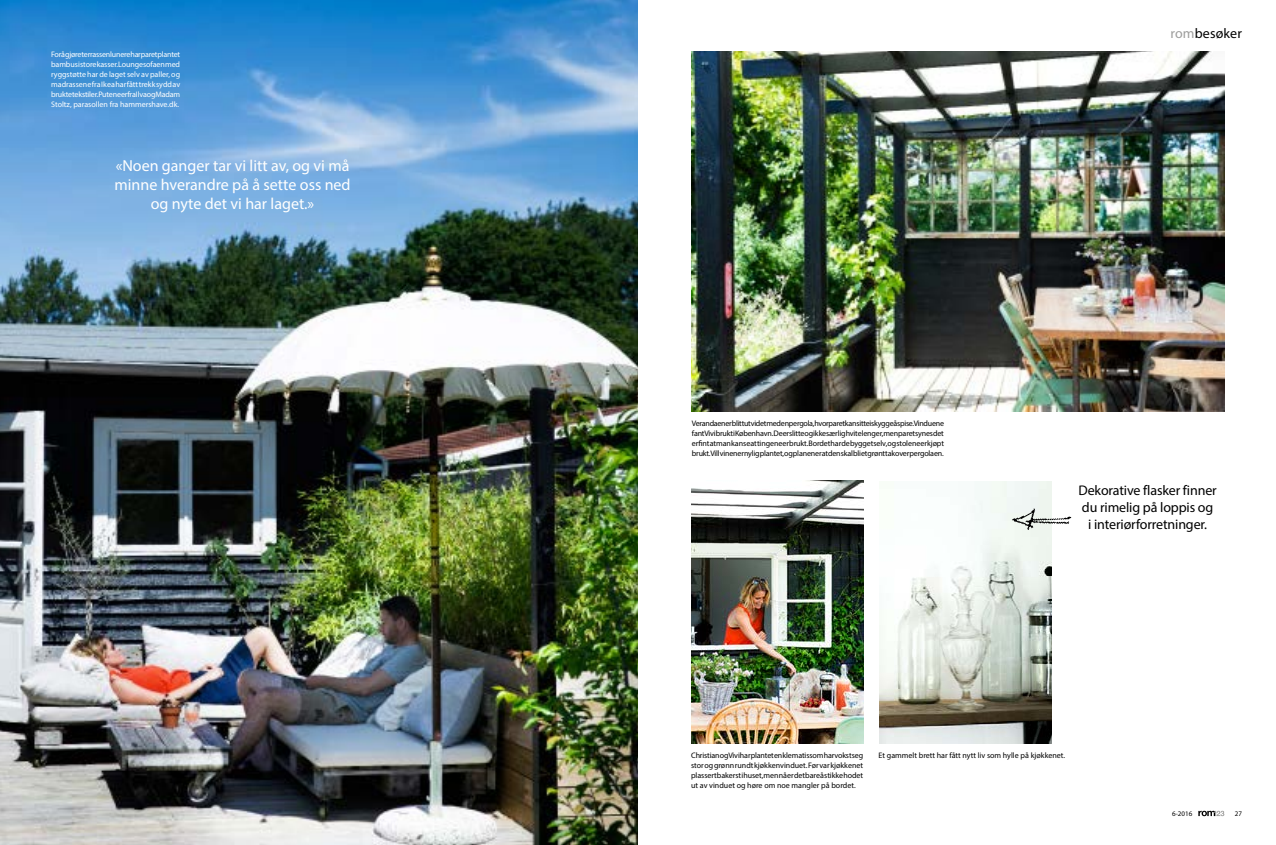
<style>
.page{position:relative;width:1276px;height:845px;background:#fff}
.page>*{position:absolute;margin:0;border:0;box-sizing:border-box;transform-origin:0 0}
.t1{font:16px/19px "Myriad Pro";color:#fff;text-align:center}
.t2{font:14px/17px "Myriad Pro";letter-spacing:-.01em;color:#000;text-align:center}
.t3{font:14px "Myriad Pro";letter-spacing:.01em;color:#000}
.t4{font:8px/10px "Myriad Pro";letter-spacing:-.005em;color:#000;text-align:justify}
.t5{font:8px/10px "Myriad Pro";color:#fff;text-align:justify}
.t6{font:7px "Myriad Pro";color:#000}
.s1{color:#9d9d9c}
</style>
<div class="page">
<svg style="left:1198px;top:810px;width:26px;height:6px"></svg>
<img style="left:0;top:0;width:638px;height:845px">
<img style="left:692px;top:51px;width:532px;height:360px">
<img style="left:692px;top:480px;width:172px;height:264px">
<img style="left:879px;top:481px;width:172px;height:262px">
<img style="left:1006px;top:487px;width:66px;height:66px">
<p class="t5" style="left:51px;top:49px;width:131px">For å gjøre terrassen lunere har paret plantet bambus i store kasser. Loungesofaen med ryggstøtte har de laget selv av paller, og madrassene fra Ikea har fått trekk sydd av brukte tekstiler. Putene er fra Ilva og Madam Stoltz, parasollen fra hammershave.dk.</p>
<h1 class="t1" style="left:114px;top:156px;width:238px">«Noen ganger tar vi litt av, og vi må minne hverandre på å sette oss ned og nyte det vi har laget.»</h1>
<h2 class="t3" style="left:1170px;top:25px;width:73px"><span class="s1">rom</span>besøker</h2>
<p class="t4" style="left:692px;top:419px;width:254px">Verandaen er blitt utvidet med en pergola, hvor paret kan sitte i skygge å spise. Vinduene fant Vivi brukt i København. De er slitte og ikke særlig hvite lenger, men paret synes det er fint at man kan se at tingene er brukt. Bordet har de bygget selv, og stolene er kjøpt brukt. Villvinen er nylig plantet, og planen er at den skal bli et grønt tak over pergolaen.</p>
<h2 class="t2" style="left:1078px;top:481px;width:140px">Dekorative flasker finner du rimelig på loppis og<br>i interiørforretninger.</h2>
<p class="t4" style="left:691px;top:750px;width:173px">Christian og Vivi har plantet en klematis som har vokst seg stor og grønn rundt kjøkkenvinduet. Før var kjøkkenet plassert bakerst i huset, men nå er det bare å stikke hodet ut av vinduet og høre om noe mangler på bordet.</p>
<p class="t4" style="left:878px;top:750px;width:188px">Et gammelt brett har fått nytt liv som hylle på kjøkkenet.</p>
<p class="t6" style="left:1172px;top:809px;width:22px">6-2016</p>
<p class="t6" style="left:1234px;top:809px;width:9px">27</p>
</div>
